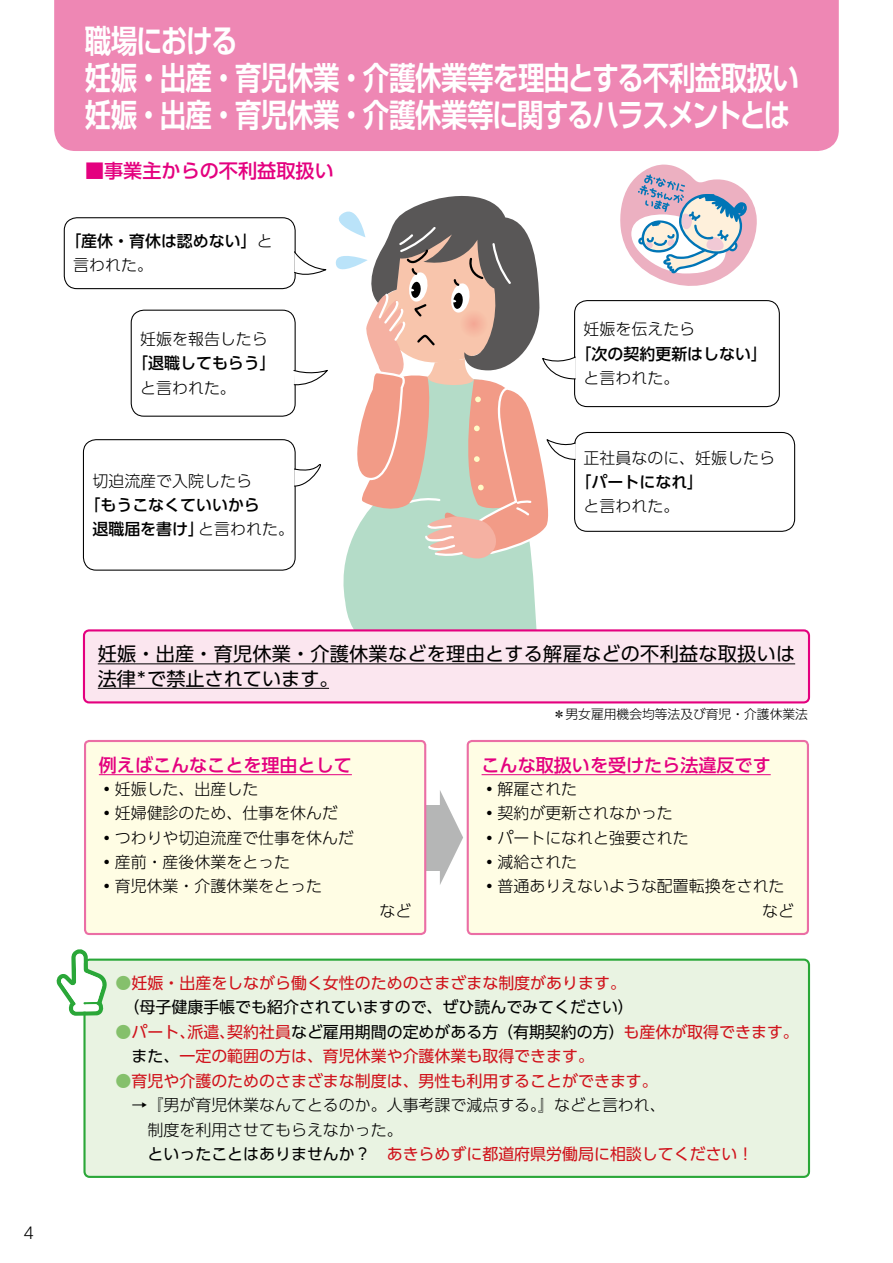
<style>
.page{position:relative;width:893px;height:1263px;background:#fff}
.page>*{position:absolute;margin:0;border:0;box-sizing:border-box;transform-origin:0 0}
.t1{font:700 31.95px/37.2px "Shin Go Pro De";letter-spacing:-.035em;color:#fff;scale:.83 1}
.t2{font:19.2px/24.5px "UD Shin Go Pro";letter-spacing:.015em;color:#000}
.t3{font:500 19.2px "UD Shin Go Pro";color:#e4007f}
.t4{font:500 18px "UD Shin Go Pro";color:#e4007f}
.t5{font:15.9px/24.5px "UD Shin Go Pro";color:#d0121b}
.t6{font:300 15.9px/24.5px "UD Shin Go Pro";color:#000}
.t7{font:500 15.9px/24.5px "UD Shin Go Pro";color:#000}
.t8{font:15.9px/24.5px "UD Shin Go Pro";color:#000}
.t9{font:300 12.75px "UD Shin Go Pro";color:#000}
.s1{font-weight:300}
.s2{font-weight:300;color:#85c06c}
.s3{color:#d0121b}
.s4{color:#000}
.s5{font-weight:300;color:#000}
</style>
<div class="page">
<div style="left:343px;top:565px;width:194px;height:64px;background:#b4dcc8"></div>
<div style="left:85px;top:960px;width:724px;height:217px;background:#e9f3e2;border-radius:5px"></div>
<div style="left:83px;top:958px;width:727px;height:220px;border:2px solid #2aa738;border-radius:5px"></div>
<svg style="left:56px;top:949px;width:52px;height:67px"></svg>
<div style="left:421px;top:805px;width:22px;height:65px;background:#b5b6b6"></div>
<svg style="left:440px;top:790px;width:23px;height:95px"></svg>
<div style="left:54px;top:0;width:785px;height:151px;background:#ee87b4"></div>
<div style="left:84px;top:630px;width:725px;height:72px;background:#fbe6ef;border-radius:5px"></div>
<hr style="left:98px;top:663px;width:697px;height:1px;background:#000">
<hr style="left:98px;top:688px;width:231px;height:1px;background:#000">
<div style="left:83px;top:629px;width:727px;height:74px;border:2px solid #e4007f;border-radius:5px"></div>
<div style="left:85px;top:741px;width:340px;height:193px;background:#fffde4;border-radius:4px"></div>
<hr style="left:99px;top:774px;width:253px;height:1px;background:#e4007f">
<div style="left:84px;top:740px;width:342px;height:195px;border:2px solid #eb6ea5;border-radius:4px"></div>
<div style="left:468px;top:741px;width:340px;height:193px;background:#fffde4;border-radius:4px"></div>
<hr style="left:482px;top:774px;width:289px;height:1px;background:#e4007f">
<div style="left:467px;top:740px;width:342px;height:195px;border:2px solid #eb6ea5;border-radius:4px"></div>
<div style="left:64px;top:217px;width:232px;height:72px;border:1px solid #000;border-radius:13px"></div>
<div style="left:131px;top:310px;width:165px;height:107px;border:1px solid #000;border-radius:13px"></div>
<div style="left:574px;top:300px;width:206px;height:107px;border:1px solid #000;border-radius:13px"></div>
<div style="left:83px;top:439px;width:213px;height:132px;border:1px solid #000;border-radius:13px"></div>
<div style="left:574px;top:432px;width:221px;height:100px;border:1px solid #000;border-radius:13px"></div>
<svg style="left:620px;top:164px;width:137px;height:122px"></svg>
<svg style="left:293px;top:196px;width:283px;height:369px"></svg>
<h1 class="t1" style="left:85px;top:18px;width:862px">職場における<br>妊娠・出産・育児休業・介護休業等を理由とする不利益取扱い妊娠・出産・育児休業・介護休業等に関するハラスメントとは</h1>
<p class="t3" style="left:85px;top:156px;width:250px">■事業主からの不利益取扱い</p>
<p class="t7" style="left:73px;top:228px;width:201px;text-indent:-8px">「産休・育休は認めない」<span class="s1">と言われた。</span></p>
<p class="t6" style="left:140px;top:326px;width:129px">妊娠を報告したら</p>
<p class="t7" style="left:132px;top:350px;width:145px">「退職してもらう」</p>
<p class="t6" style="left:140px;top:375px;width:97px">と言われた。</p>
<p class="t6" style="left:92px;top:468px;width:161px">切迫流産で入院したら</p>
<p class="t7" style="left:92px;top:492px;width:203px;text-indent:-8px">「もうこなくていいから<br>退職届を書け」<span class="s1">と言われた。</span></p>
<p class="t6" style="left:584px;top:316px;width:113px">妊娠を伝えたら</p>
<p class="t7" style="left:576px;top:341px;width:193px">「次の契約更新はしない」</p>
<p class="t6" style="left:584px;top:365px;width:97px">と言われた。</p>
<p class="t6" style="left:584px;top:445px;width:193px">正社員なのに、妊娠したら</p>
<p class="t7" style="left:576px;top:469px;width:129px">「パートになれ」</p>
<p class="t6" style="left:584px;top:494px;width:97px">と言われた。</p>
<p class="t6" style="left:23px;top:1220px;width:12px">4</p>
<p class="t2" style="left:98px;top:641px;width:699px">妊娠・出産・育児休業・介護休業などを理由とする解雇などの不利益な取扱いは法律*で禁止されています。</p>
<p class="t9" style="left:553px;top:704px;width:257px">＊男女雇用機会均等法及び育児・介護休業法</p>
<p class="t4" style="left:99px;top:751px;width:254px">例えばこんなことを理由として</p>
<p class="t6" style="left:99px;top:776px;width:257px">◦妊娠した、出産した<br>◦妊婦健診のため、仕事を休んだ◦つわりや切迫流産で仕事を休んだ◦産前・産後休業をとった<br>◦育児休業・介護休業をとった</p>
<p class="t6" style="left:379px;top:898px;width:33px">など</p>
<p class="t4" style="left:482px;top:751px;width:291px">こんな取扱いを受けたら法違反です</p>
<p class="t6" style="left:482px;top:776px;width:97px">◦解雇された</p>
<p class="t6" style="left:482px;top:800px;width:193px">◦契約が更新されなかった</p>
<p class="t6" style="left:482px;top:825px;width:209px">◦パートになれと強要された</p>
<p class="t6" style="left:482px;top:849px;width:97px">◦減給された</p>
<p class="t6" style="left:482px;top:873px;width:304px">◦普通ありえないような配置転換をされた</p>
<p class="t6" style="left:762px;top:898px;width:33px">など</p>
<p class="t8" style="left:116px;top:970px;width:520px"><span class="s2">●</span><span class="s3">妊娠・出産をしながら働く女性のためのさまざまな制度があります。</span>　（母子健康手帳でも紹介されていますので、ぜひ読んでみてください）</p>
<p class="t5" style="left:132px;top:1019px;width:669px;text-indent:-16px"><span class="s2">●</span>パート、派遣、契約社員<span class="s4">など雇用期間の定めがある方（有期契約の方）</span>も産休が取得できます。<span class="s4">また、</span>一定の範囲の方は、育児休業や介護休業も取得できます。</p>
<p class="t5" style="left:116px;top:1068px;width:639px"><span class="s2">●</span>育児や介護のためのさまざまな制度は、男性も利用することができます。<br><span class="s5">　→『男が育児休業なんてとるのか。人事考課で減点する。』などと言われ、<br>　　制度を利用させてもらえなかった。<br></span><span class="s4">　　といったことはありませんか？</span> あきらめずに都道府県労働局に相談してください！</p>
</div>
